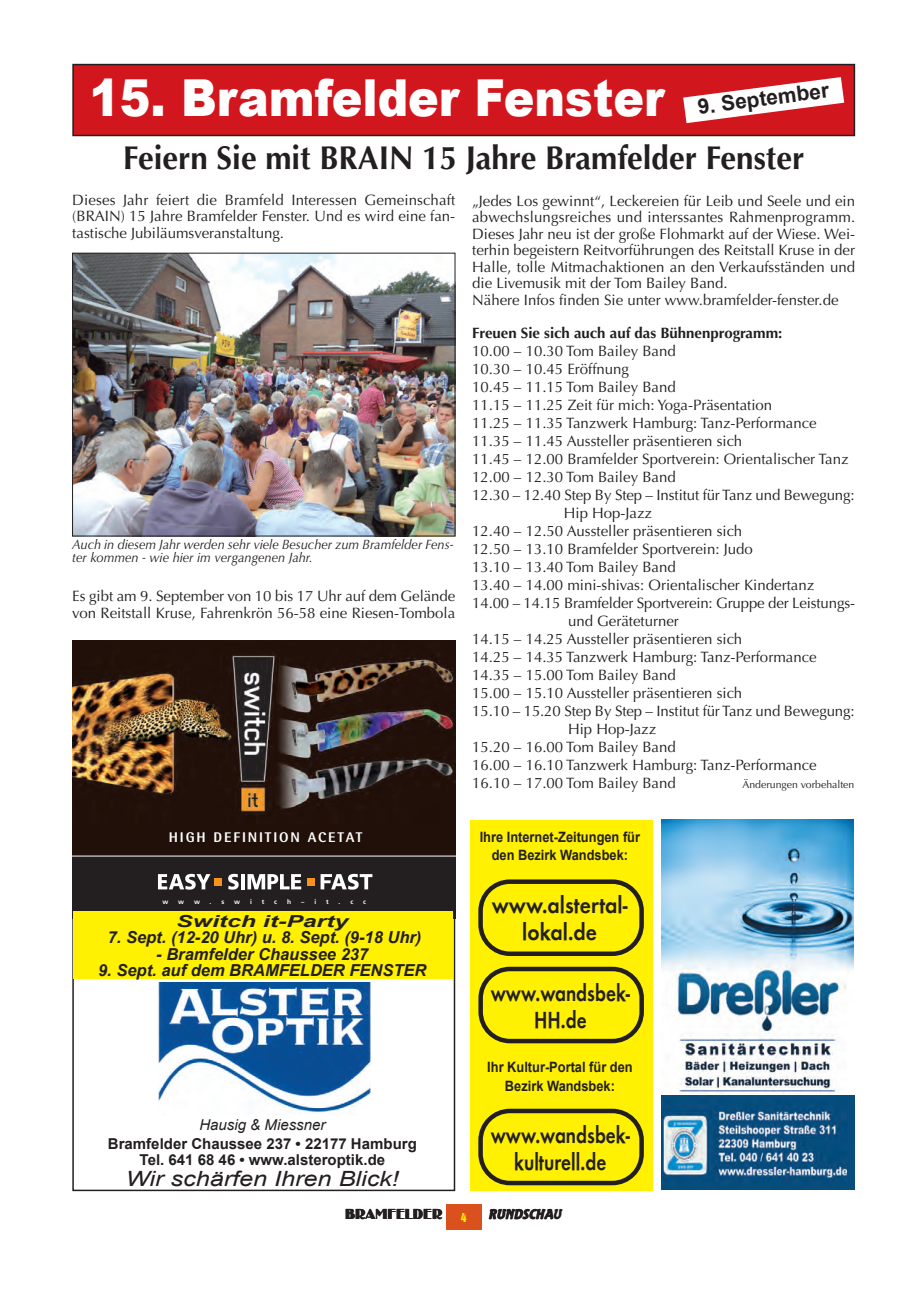
<style>
.page{position:relative;width:919px;height:1289px;background:#fff}
.page>*{position:absolute;margin:0;border:0;box-sizing:border-box;transform-origin:0 0}
.t1{font:900 51px "Arial";color:#fff;scale:.9 1}
.t2{font:700 33px "Optima";color:#231f20;scale:.95 1}
.t3{font:24px/27px "Function Demi";color:#231f20;text-align:center;scale:.8 1}
.t4{font:24px/27px "Function Demi";color:#231f20;text-align:center;scale:.9 1}
.t5{font:italic 21px "Arial";color:#231f20;scale:1.2 1}
.t6{font:700 21px "Arial";color:#231f20}
.t7{font:italic 700 16.5px "Arial";color:#231f20}
.t8{font:italic 700 16.5px "Arial";color:#231f20;scale:1.5 1}
.t9{font:15px/16.5px "Optima";color:#231f20}
.t10{font:700 15px/15.8px "Arial";color:#231f20;text-align:center}
.t11{font:700 15px "Optima";color:#231f20}
.t12{font:italic 15px "Arial";color:#231f20}
.t13{font:15px "Birmingham";color:#231f20}
.t14{font:italic 15px "Elmshorn";color:#231f20}
.t15{font:700 14.25px/18px "Arial";color:#231f20;text-align:center;scale:.9 1}
.t16{font:800 14.1px "Rotis Semi Sans";letter-spacing:.13em;color:#fff}
.t17{font:italic 13.5px/13.5px "Optima";letter-spacing:-.005em;color:#231f20;scale:.95 1}
.t18{font:700 12.75px "Hegel Inserat";color:#fff101}
.t19{font:10.5px "Optima";color:#231f20}
.t20{font:700 6.6px "Frutiger";color:#fff}
</style>
<div class="page">
<div style="left:446px;top:1203px;width:35px;height:26px;background:#da511d"></div>
<div style="left:73px;top:65px;width:781px;height:70px;background:#d2161e"></div>
<div style="left:72px;top:64px;width:783px;height:72px;border:2px solid #231f20"></div>
<svg style="left:683px;top:77px;width:161px;height:46px"></svg>
<img style="left:661px;top:819px;width:192px;height:275px">
<img style="left:661px;top:1095px;width:193px;height:94px">
<img style="left:159px;top:982px;width:211px;height:130px">
<img style="left:72px;top:640px;width:383px;height:215px">
<svg style="left:72px;top:855px;width:383px;height:63px;background:#373334"></svg>
<div style="left:307px;top:878px;width:8px;height:7px;background:#f7931d"></div>
<div style="left:74px;top:911px;width:378px;height:68px;background:#fff101"></div>
<img style="left:74px;top:255px;width:379px;height:279px">
<div style="left:72px;top:253px;width:383px;height:283px;border:1px solid #231f20"></div>
<div style="left:470px;top:820px;width:182px;height:371px;background:#fff101"></div>
<svg style="left:478px;top:879px;width:165px;height:77px"></svg>
<svg style="left:478px;top:966px;width:166px;height:77px"></svg>
<svg style="left:478px;top:1108px;width:165px;height:77px"></svg>
<h1 class="t1" style="left:89px;top:60px;width:640px">15. Bramfelder Fenster</h1>
<h3 class="t6" style="left:696px;top:95px;width:133px;rotate:-7deg">9. September</h3>
<h2 class="t2" style="left:123px;top:144px;width:718px">Feiern Sie mit BRAIN 15 Jahre Bramfelder Fenster</h2>
<p class="t9" style="left:72px;top:193px;width:384px;text-align:justify">Dieses Jahr feiert die Bramfeld Interessen Gemeinschaft (BRAIN) 15 Jahre Bramfelder Fenster. Und es wird eine fan&shy;tastische Jubiläumsveranstaltung.</p>
<p class="t17" style="left:72px;top:538px;width:402px">Auch in diesem Jahr werden sehr viele Besucher zum Bramfelder Fens&shy;ter kommen - wie hier im vergangenen Jahr.</p>
<p class="t9" style="left:72px;top:589px;width:384px">Es gibt am 9. September von 10 bis 17 Uhr auf dem Gelände von Reitstall Kruse, Fahrenkrön 56-58 eine Riesen-Tombola</p>
<p class="t16" style="left:169px;top:832px;width:195px">HIGH DEFINITION ACETAT</p>
<p class="t20" style="left:162px;top:899px;width:7px">w</p>
<p class="t20" style="left:178px;top:899px;width:7px">w</p>
<p class="t20" style="left:194px;top:899px;width:7px">w</p>
<p class="t20" style="left:209px;top:899px;width:3px">.</p>
<p class="t20" style="left:221px;top:899px;width:4px">s</p>
<p class="t20" style="left:234px;top:899px;width:7px">w</p>
<p class="t20" style="left:250px;top:899px;width:3px">i</p>
<p class="t20" style="left:262px;top:899px;width:4px">t</p>
<p class="t20" style="left:274px;top:899px;width:4px">c</p>
<p class="t20" style="left:287px;top:899px;width:6px">h</p>
<p class="t20" style="left:301px;top:899px;width:17px">– i</p>
<p class="t20" style="left:326px;top:899px;width:4px">t</p>
<p class="t20" style="left:338px;top:899px;width:3px">.</p>
<p class="t20" style="left:350px;top:899px;width:4px">c</p>
<p class="t20" style="left:363px;top:899px;width:4px">c</p>
<p class="t8" style="left:176px;top:911px;width:116px">Switch it-Party</p>
<p class="t7" style="left:108px;top:928px;width:315px">7. Sept. (12-20 Uhr) u. 8. Sept. (9-18 Uhr)</p>
<p class="t7" style="left:156px;top:944px;width:213px">- Bramfelder Chaussee 237</p>
<p class="t7" style="left:98px;top:961px;width:330px">9. Sept. auf dem BRAMFELDER FENSTER</p>
<p class="t12" style="left:199px;top:1116px;width:127px">Hausig &amp; Miessner</p>
<p class="t10" style="left:108px;top:1135px;width:310px">Bramfelder Chaussee 237 • 22177 Hamburg<br>Tel. 641 68 46 • www.alsteroptik.de</p>
<h3 class="t5" style="left:126px;top:1166px;width:229px">Wir schärfen Ihren Blick!</h3>
<p class="t9" style="left:472px;top:194px;width:384px">„Jedes Los gewinnt“, Leckereien für Leib und Seele und ein abwechslungsreiches und interssantes Rahmenprogramm.<br>Dieses Jahr neu ist der große Flohmarkt auf der Wiese. Wei&shy;terhin begeistern Reitvorführungen des Reitstall Kruse in der Halle, tolle Mitmachaktionen an den Verkaufsständen und die Livemusik mit der Tom Bailey Band.<br>Nähere Infos finden Sie unter www.bramfelder-fenster.de</p>
<p class="t11" style="left:472px;top:326px;width:311px">Freuen Sie sich auch auf das Bühnenprogramm:</p>
<p class="t9" style="left:472px;top:344px;width:205px">10.00 – 10.30 Tom Bailey Band</p>
<p class="t9" style="left:472px;top:362px;width:158px">10.30 – 10.45 Eröffnung</p>
<p class="t9" style="left:472px;top:380px;width:205px">10.45 – 11.15 Tom Bailey Band</p>
<p class="t9" style="left:472px;top:398px;width:301px">11.15 – 11.25 Zeit für mich: Yoga-Präsentation</p>
<p class="t9" style="left:472px;top:416px;width:346px">11.25 – 11.35 Tanzwerk Hamburg: Tanz-Performance</p>
<p class="t9" style="left:472px;top:434px;width:271px">11.35 – 11.45 Aussteller präsentieren sich</p>
<p class="t9" style="left:472px;top:452px;width:378px">11.45 – 12.00 Bramfelder Sportverein: Orientalischer Tanz</p>
<p class="t9" style="left:472px;top:470px;width:205px">12.00 – 12.30 Tom Bailey Band</p>
<p class="t9" style="left:472px;top:488px;width:384px">12.30 – 12.40 Step By Step – Institut für Tanz und Bewegung:</p>
<p class="t9" style="left:563px;top:506px;width:90px">Hip Hop-Jazz</p>
<p class="t9" style="left:472px;top:524px;width:271px">12.40 – 12.50 Aussteller präsentieren sich</p>
<p class="t9" style="left:472px;top:542px;width:282px">12.50 – 13.10 Bramfelder Sportverein: Judo</p>
<p class="t9" style="left:472px;top:560px;width:205px">13.10 – 13.40 Tom Bailey Band</p>
<p class="t9" style="left:472px;top:578px;width:343px">13.40 – 14.00 mini-shivas: Orientalischer Kindertanz</p>
<p class="t9" style="left:472px;top:596px;width:384px">14.00 – 14.15 Bramfelder Sportverein: Gruppe der Leistungs-</p>
<p class="t9" style="left:568px;top:614px;width:112px">und Geräteturner</p>
<p class="t9" style="left:472px;top:632px;width:271px">14.15 – 14.25 Aussteller präsentieren sich</p>
<p class="t9" style="left:472px;top:650px;width:346px">14.25 – 14.35 Tanzwerk Hamburg: Tanz-Performance</p>
<p class="t9" style="left:472px;top:668px;width:205px">14.35 – 15.00 Tom Bailey Band</p>
<p class="t9" style="left:472px;top:686px;width:271px">15.00 – 15.10 Aussteller präsentieren sich</p>
<p class="t9" style="left:472px;top:704px;width:384px">15.10 – 15.20 Step By Step – Institut für Tanz und Bewegung:</p>
<p class="t9" style="left:568px;top:722px;width:90px">Hip Hop-Jazz</p>
<p class="t9" style="left:472px;top:740px;width:205px">15.20 – 16.00 Tom Bailey Band</p>
<p class="t9" style="left:472px;top:758px;width:346px">16.00 – 16.10 Tanzwerk Hamburg: Tanz-Performance</p>
<p class="t9" style="left:472px;top:776px;width:205px">16.10 – 17.00 Tom Bailey Band</p>
<p class="t19" style="left:742px;top:780px;width:113px">Änderungen vorbehalten</p>
<p class="t15" style="left:479px;top:827px;width:180px">Ihre Internet-Zeitungen für den Bezirk Wandsbek:</p>
<h3 class="t4" style="left:492px;top:891px;width:152px">www.alstertal&shy;lokal.de</h3>
<h3 class="t3" style="left:490px;top:979px;width:176px">www.wandsbek-<br>HH.de</h3>
<p class="t15" style="left:487px;top:1058px;width:163px">Ihr Kultur-Portal für den<br>Bezirk Wandsbek:</p>
<h3 class="t3" style="left:490px;top:1121px;width:176px">www.wandsbek&shy;kulturell.de</h3>
<p class="t13" style="left:345px;top:1205px;width:99px">BRAMFELDER</p>
<p class="t18" style="left:461px;top:1210px;width:7px">4</p>
<p class="t14" style="left:488px;top:1205px;width:77px">RUNDSCHAU</p>
</div>
